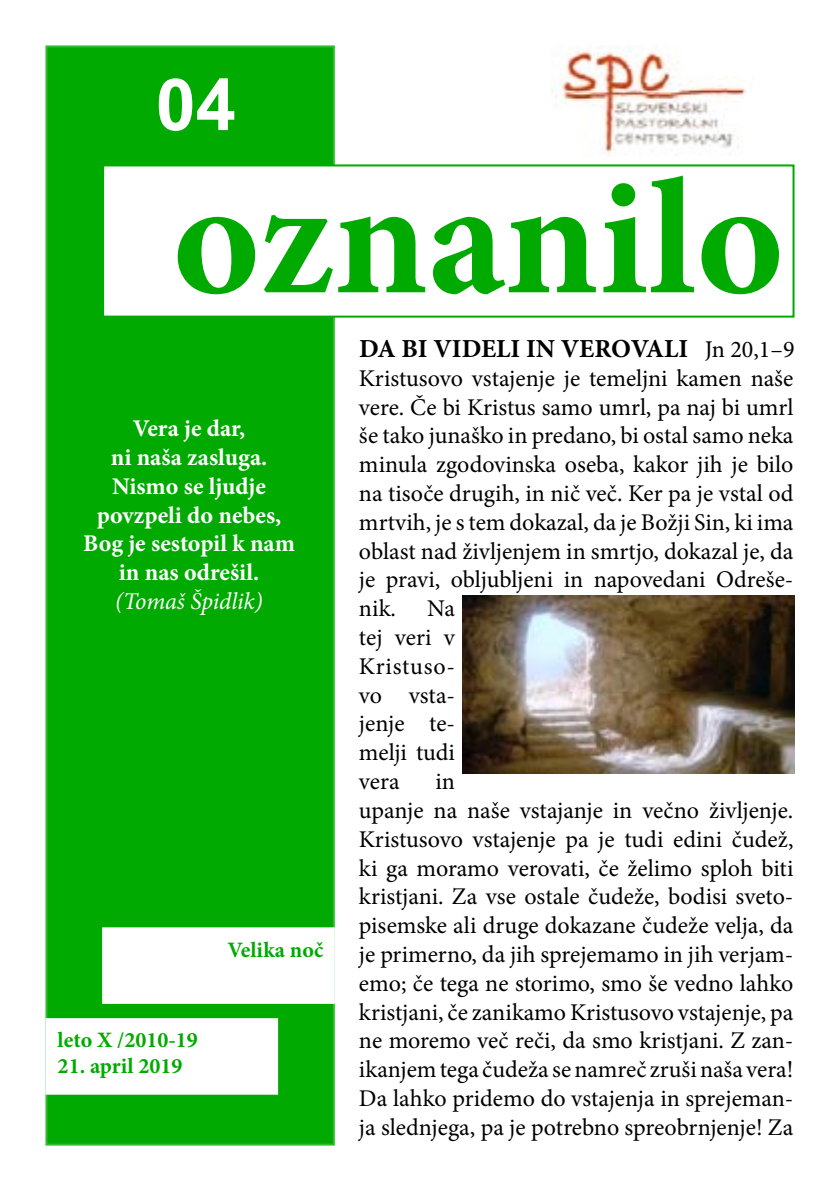
<style>
.page{position:relative;width:840px;height:1191px;background:#fff}
.page>*{position:absolute;margin:0;border:0;box-sizing:border-box;transform-origin:0 0}
.t1{font:700 166px "Minion Pro";color:#0a0}
.t2{font:700 72px "Arial";color:#fff}
.t3{font:700 26px "Minion Pro";color:#000}
.t4{font:24px/28.8px "Minion Pro";color:#000;text-align:justify}
.t5{font:700 24px/28.8px "Minion Pro";color:#fff;text-align:center}
.t6{font:italic 24px "Minion Pro";letter-spacing:-.01em;color:#fff}
.t7{font:700 22px "Minion Pro";color:#0a0}
.s1{font-weight:400;font-size:24px}
</style>
<div class="page">
<div style="left:45px;top:45px;width:289px;height:1100px;background:#0a0;border:2px solid #3b3"></div>
<div style="left:102px;top:164px;width:692px;height:154px;background:#fff;border:2px solid #0a0"></div>
<img style="left:551px;top:45px;width:195px;height:111px">
<div style="left:45px;top:1018px;width:233px;height:76px;background:#fff;border:2px solid #fff"></div>
<div style="left:102px;top:927px;width:232px;height:77px;background:#fff;border:2px solid #fff"></div>
<img style="left:462px;top:595px;width:332px;height:178px">
<h2 class="t2" style="left:156px;top:57px;width:82px">04</h2>
<h1 class="t1" style="left:173px;top:122px;width:612px">oznanilo</h1>
<p class="t5" style="left:83px;top:414px;width:213px">Vera je dar,<br>ni naša zasluga.<br>Nismo se ljudje povzpeli do nebes,<br>Bog je sestopil k nam in nas odrešil.</p>
<p class="t6" style="left:115px;top:585px;width:149px">(Tomaš Špidlik)</p>
<p class="t7" style="left:58px;top:1024px;width:142px">leto X /2010-19</p>
<p class="t7" style="left:58px;top:1051px;width:126px">21. april 2019</p>
<p class="t7" style="left:227px;top:935px;width:97px">Velika noč</p>
<p class="t3" style="left:359px;top:330px;width:437px">DA BI VIDELI IN VEROVALI <span class="s1">Jn 20,1–9</span></p>
<p class="t4" style="left:359px;top:364px;width:436px">Kristusovo vstajenje je temeljni kamen naše vere. Če bi Kristus samo umrl, pa naj bi umrl še tako junaško in predano, bi ostal samo neka minula zgodovinska oseba, kakor jih je bilo na tisoče drugih, in nič več. Ker pa je vstal od mrtvih, je s tem dokazal, da je Božji Sin, ki ima oblast nad življenjem in smrtjo, dokazal je, da je pravi, obljubljeni in napovedani Odreše&shy;nik.</p>
<p class="t4" style="left:359px;top:594px;width:98px;text-indent:68px">Na tej veri v Kristuso&shy;vo vsta&shy;jenje te&shy;melji tudi vera</p>
<p class="t4" style="left:359px;top:767px;width:436px;text-align:left;text-indent:76px">in<br>upanje na naše vstajanje in večno življenje.<br>Kristusovo vstajenje pa je tudi edini čudež, ki ga moramo verovati, če želimo sploh biti kristjani. Za vse ostale čudeže, bodisi sveto&shy;pisemske ali druge dokazane čudeže velja, da je primerno, da jih sprejemamo in jih verjam&shy;emo; če tega ne storimo, smo še vedno lahko kristjani, če zanikamo Kristusovo vstajenje, pa ne moremo več reči, da smo kristjani. Z zan&shy;ikanjem tega čudeža se namreč zruši naša vera!<br>Da lahko pridemo do vstajenja in sprejeman&shy;ja slednjega, pa je potrebno spreobrnjenje! Za</p>
</div>
